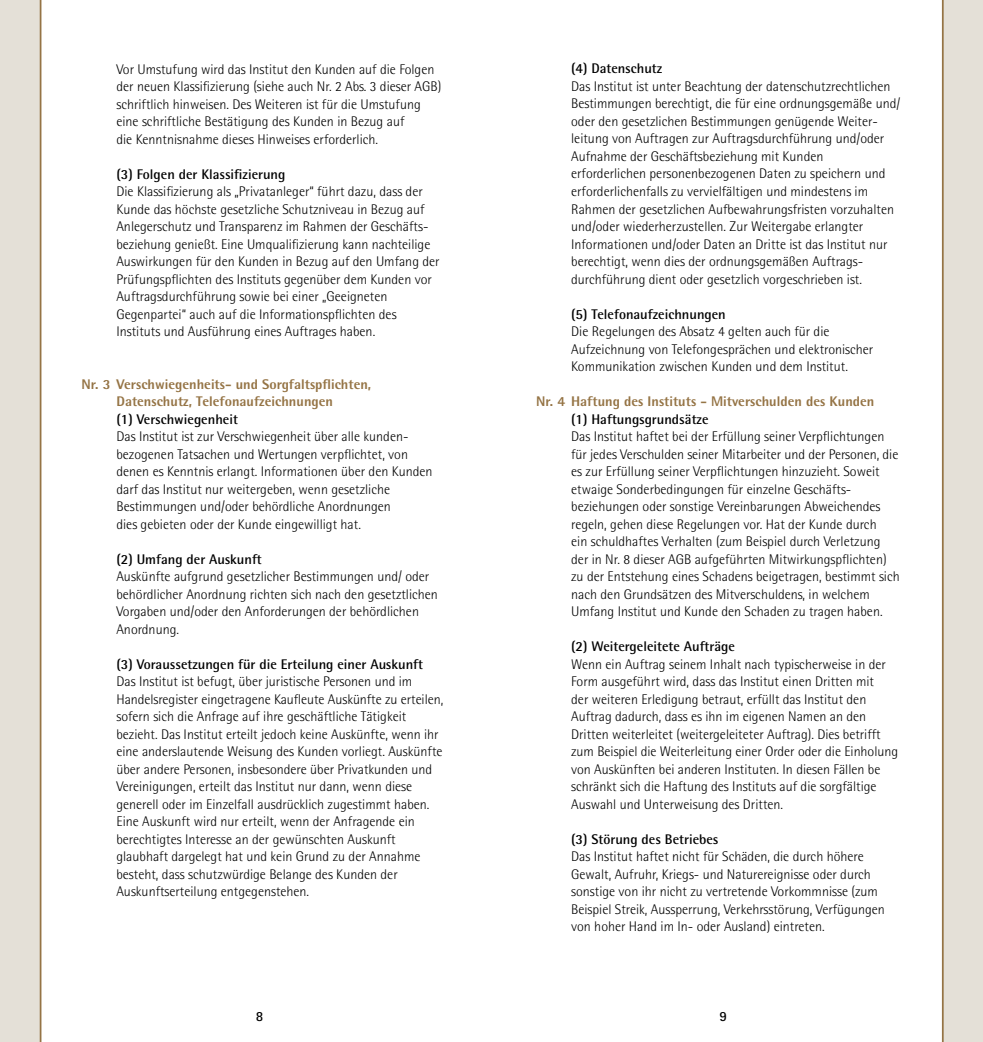
<style>
.page{position:relative;width:983px;height:1042px;background:#fff}
.page>*{position:absolute;margin:0;border:0;box-sizing:border-box;transform-origin:0 0}
.t1{font:300 14px/17.5px "Rotis Semi Sans";color:#000}
.t2{font:700 14px "Rotis Semi Sans";color:#000}
.t3{font:800 14px/17.5px "Rotis Semi Sans";color:#957445;text-align:center}
.t4{font:700 14px "Rotis Sans Serif";color:#000}
</style>
<div class="page">
<div style="left:942px;top:0;width:40px;height:1042px;background:#e4e0d7"></div>
<div style="left:0;top:0;width:41px;height:1042px;background:#e4e0d7"></div>
<hr style="left:941px;top:0;width:2px;height:1042px;background:#957445">
<hr style="left:40px;top:0;width:1px;height:1042px;background:#957445">
<p class="t1" style="left:116px;top:60px;width:326px">Vor Umstufung wird das Institut den Kunden auf die Folgen der neuen Klassifizierung (siehe auch Nr. 2 Abs. 3 dieser AGB) schriftlich hinweisen. Des Weiteren ist für die Umstufung eine schriftliche Bestätigung des Kunden in Bezug auf<br>die Kenntnisnahme dieses Hinweises erforderlich.</p>
<p class="t2" style="left:116px;top:165px;width:170px">(3) Folgen der Klassifizierung</p>
<p class="t1" style="left:116px;top:183px;width:324px">Die Klassifizierung als „Privatanleger“ führt dazu, dass der Kunde das höchste gesetzliche Schutzniveau in Bezug auf Anlegerschutz und Transparenz im Rahmen der Geschäfts&shy;beziehung genießt. Eine Umqualifizierung kann nachteilige Auswirkungen für den Kunden in Bezug auf den Umfang der Prüfungspflichten des Instituts gegenüber dem Kunden vor Auftragsdurchführung sowie bei einer „Geeigneten Gegenpartei“ auch auf die Informationspflichten des Instituts und Ausführung eines Auftrages haben.</p>
<p class="t3" style="left:81px;top:375px;width:291px">Nr. 3 Verschwiegenheits- und Sorgfaltspflichten,<br>Datenschutz, Telefonaufzeichnungen</p>
<p class="t2" style="left:116px;top:410px;width:123px">(1) Verschwiegenheit</p>
<p class="t1" style="left:116px;top:428px;width:317px">Das Institut ist zur Verschwiegenheit über alle kunden&shy;bezogenen Tatsachen und Wertungen verpflichtet, von denen es Kenntnis erlangt. Informationen über den Kunden darf das Institut nur weitergeben, wenn gesetzliche Bestimmungen und/oder behördliche Anordnungen<br>dies gebieten oder der Kunde eingewilligt hat.</p>
<p class="t2" style="left:116px;top:550px;width:147px">(2) Umfang der Auskunft</p>
<p class="t1" style="left:116px;top:568px;width:323px">Auskünfte aufgrund gesetzlicher Bestimmungen und/ oder behördlicher Anordnung richten sich nach den gesetztlichen Vorgaben und/oder den Anforderungen der behördlichen Anordnung.</p>
<p class="t2" style="left:116px;top:655px;width:308px">(3) Voraussetzungen für die Erteilung einer Auskunft</p>
<p class="t1" style="left:116px;top:673px;width:328px">Das Institut ist befugt, über juristische Personen und im Handelsregister eingetragene Kaufleute Auskünfte zu erteilen, sofern sich die Anfrage auf ihre geschäftliche Tätigkeit bezieht. Das Institut erteilt jedoch keine Auskünfte, wenn ihr eine anderslautende Weisung des Kunden vorliegt. Auskünfte über andere Personen, insbesondere über Privatkunden und Vereinigungen, erteilt das Institut nur dann, wenn diese generell oder im Einzelfall ausdrücklich zugestimmt haben.<br>Eine Auskunft wird nur erteilt, wenn der Anfragende ein berechtigtes Interesse an der gewünschten Auskunft glaubhaft dargelegt hat und kein Grund zu der Annahme besteht, dass schutzwürdige Belange des Kunden der Auskunftserteilung entgegenstehen.</p>
<p class="t2" style="left:571px;top:60px;width:93px">(4) Datenschutz</p>
<p class="t1" style="left:571px;top:77px;width:330px">Das Institut ist unter Beachtung der datenschutzrechtlichen Bestimmungen berechtigt, die für eine ordnungsgemäße und/ oder den gesetzlichen Bestimmungen genügende Weiter&shy;leitung von Auftragen zur Auftragsdurchführung und/oder Aufnahme der Geschäftsbeziehung mit Kunden erforderlichen personenbezogenen Daten zu speichern und erforderlichenfalls zu vervielfältigen und mindestens im Rahmen der gesetzlichen Aufbewahrungsfristen vorzuhalten und/oder wiederherzustellen. Zur Weitergabe erlangter Informationen und/oder Daten an Dritte ist das Institut nur berechtigt, wenn dies der ordnungsgemäßen Auftrags&shy;durchführung dient oder gesetzlich vorgeschrieben ist.</p>
<p class="t2" style="left:571px;top:305px;width:156px">(5) Telefonaufzeichnungen</p>
<p class="t1" style="left:571px;top:322px;width:303px">Die Regelungen des Absatz 4 gelten auch für die<br>Aufzeichnung von Telefongesprächen und elektronischer<br>Kommunikation zwischen Kunden und dem Institut.</p>
<p class="t3" style="left:536px;top:392px;width:340px">Nr. 4 Haftung des Instituts - Mitverschulden des Kunden</p>
<p class="t2" style="left:571px;top:410px;width:139px">(1) Haftungsgrundsätze</p>
<p class="t1" style="left:571px;top:427px;width:330px">Das Institut haftet bei der Erfüllung seiner Verpflichtungen für jedes Verschulden seiner Mitarbeiter und der Personen, die es zur Erfüllung seiner Verpflichtungen hinzuzieht. Soweit etwaige Sonderbedingungen für einzelne Geschäfts&shy;beziehungen oder sonstige Vereinbarungen Abweichendes regeln, gehen diese Regelungen vor. Hat der Kunde durch<br>ein schuldhaftes Verhalten (zum Beispiel durch Verletzung der in Nr. 8 dieser AGB aufgeführten Mitwirkungspflichten) zu der Entstehung eines Schadens beigetragen, bestimmt sich nach den Grundsätzen des Mitverschuldens, in welchem Umfang Institut und Kunde den Schaden zu tragen haben.</p>
<p class="t2" style="left:571px;top:638px;width:165px">(2) Weitergeleitete Aufträge</p>
<p class="t1" style="left:571px;top:655px;width:328px">Wenn ein Auftrag seinem Inhalt nach typischerweise in der Form ausgeführt wird, dass das Institut einen Dritten mit<br>der weiteren Erledigung betraut, erfüllt das Institut den Auftrag dadurch, dass es ihn im eigenen Namen an den Dritten weiterleitet (weitergeleiteter Auftrag). Dies betrifft zum Beispiel die Weiterleitung einer Order oder die Einholung von Auskünften bei anderen Instituten. In diesen Fällen be schränkt sich die Haftung des Instituts auf die sorgfältige Auswahl und Unterweisung des Dritten.</p>
<p class="t2" style="left:571px;top:830px;width:149px">(3) Störung des Betriebes</p>
<p class="t1" style="left:571px;top:847px;width:315px">Das Institut haftet nicht für Schäden, die durch höhere Gewalt, Aufruhr, Kriegs- und Naturereignisse oder durch sonstige von ihr nicht zu vertretende Vorkommnisse (zum Beispiel Streik, Aussperrung, Verkehrsstörung, Verfügungen von hoher Hand im In- oder Ausland) eintreten.</p>
<p class="t4" style="left:256px;top:1007px;width:9px">8</p>
<p class="t4" style="left:719px;top:1007px;width:9px">9</p>
</div>
